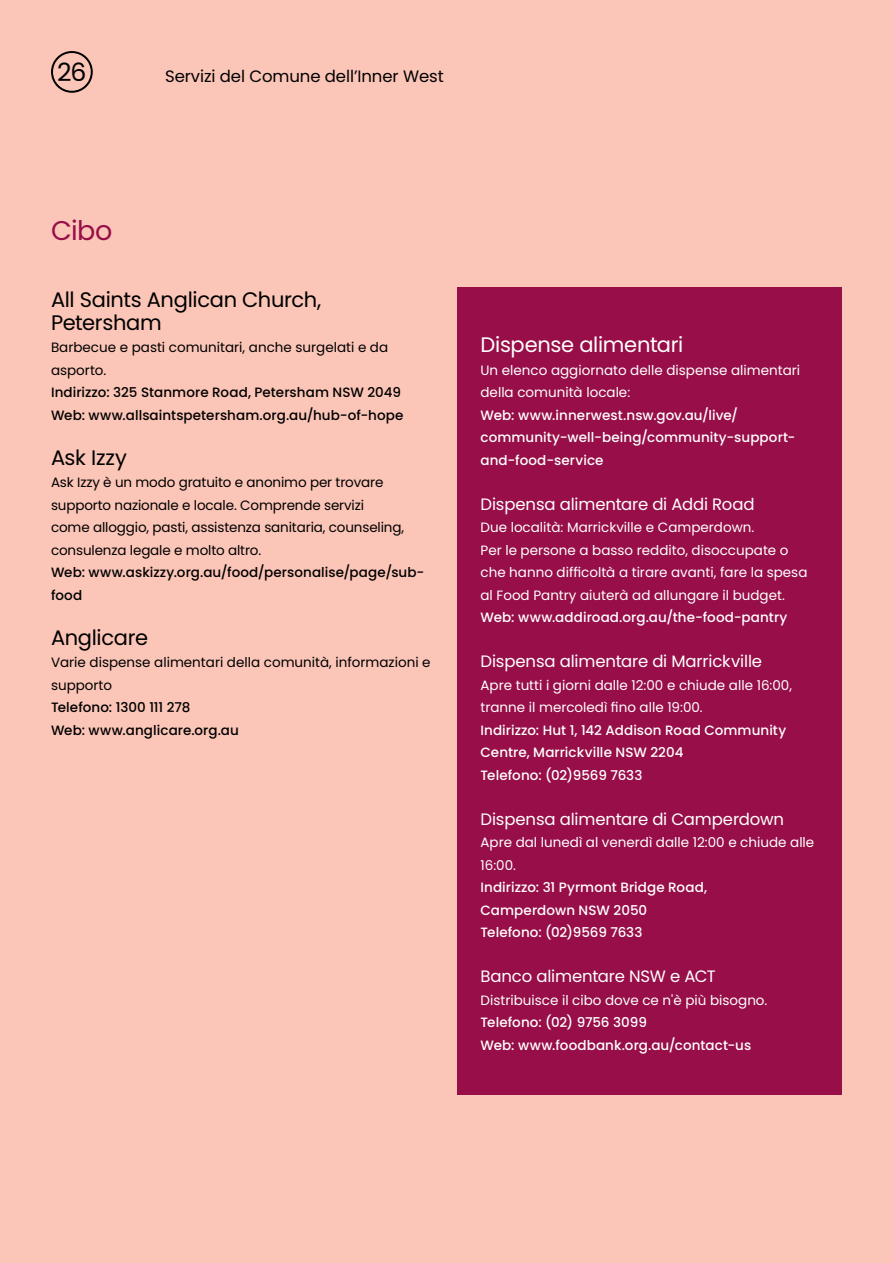
<style>
.page{position:relative;width:893px;height:1263px;background:#fbc5b7}
.page>*{position:absolute;margin:0;border:0;box-sizing:border-box;transform-origin:0 0}
.t1{font:27px "Poppins";color:#970e48}
.t2{font:25.2px "Poppins";color:#000}
.t3{font:21px/22.5px "Poppins";letter-spacing:-.015em;color:#000}
.t4{font:21px "Poppins";letter-spacing:-.015em;color:#fff}
.t5{font:16.5px "Poppins";letter-spacing:-.01em;color:#fff}
.t6{font:16.5px "Poppins";letter-spacing:-.005em;color:#000}
.t7{font:13.5px/22.5px "Poppins";color:#fff}
.t8{font:500 13.5px/22.5px "Poppins";letter-spacing:.005em;color:#fff}
.t9{font:13.5px/22.5px "Poppins";letter-spacing:-.01em;color:#000}
.t10{font:500 13.5px/22.5px "Poppins";letter-spacing:.005em;color:#000}
</style>
<div class="page">
<div style="left:51px;top:51px;width:42px;height:42px;border:2px solid #000;border-radius:50%"></div>
<div style="left:457px;top:288px;width:385px;height:807px;background:#970e48"></div>
<p class="t2" style="left:57px;top:58px;width:31px">26</p>
<p class="t6" style="left:165px;top:67px;width:280px">Servizi del Comune dell’Inner West</p>
<p class="t1" style="left:51px;top:214px;width:63px">Cibo</p>
<p class="t3" style="left:51px;top:289px;width:272px">All Saints Anglican Church,<br>Petersham</p>
<p class="t9" style="left:51px;top:336px;width:339px">Barbecue e pasti comunitari, anche surgelati e da asporto.</p>
<p class="t10" style="left:51px;top:381px;width:351px">Indirizzo: 325 Stanmore Road, Petersham NSW 2049</p>
<p class="t10" style="left:51px;top:404px;width:354px">Web: www.allsaintspetersham.org.au/hub-of-hope</p>
<p class="t3" style="left:51px;top:446px;width:77px">Ask Izzy</p>
<p class="t9" style="left:51px;top:471px;width:355px">Ask Izzy è un modo gratuito e anonimo per trovare supporto nazionale e locale. Comprende servizi come alloggio, pasti, assistenza sanitaria, counseling, consulenza legale e molto altro.</p>
<p class="t10" style="left:51px;top:561px;width:375px">Web: www.askizzy.org.au/food/personalise/page/sub&shy;food</p>
<p class="t3" style="left:51px;top:626px;width:98px">Anglicare</p>
<p class="t9" style="left:51px;top:651px;width:381px">Varie dispense alimentari della comunità, informazioni e supporto</p>
<p class="t10" style="left:51px;top:696px;width:141px">Telefono: 1300 111 278</p>
<p class="t10" style="left:51px;top:719px;width:189px">Web: www.anglicare.org.au</p>
<p class="t4" style="left:480px;top:332px;width:204px">Dispense alimentari</p>
<p class="t7" style="left:480px;top:359px;width:321px">Un elenco aggiornato delle dispense alimentari della comunità locale:</p>
<p class="t8" style="left:480px;top:404px;width:316px">Web: www.innerwest.nsw.gov.au/live/ community-well-being/community-support&shy;and-food-service</p>
<p class="t5" style="left:480px;top:494px;width:276px">Dispensa alimentare di Addi Road</p>
<p class="t7" style="left:480px;top:516px;width:275px">Due località: Marrickville e Camperdown.</p>
<p class="t7" style="left:480px;top:539px;width:328px">Per le persone a basso reddito, disoccupate o che hanno difficoltà a tirare avanti, fare la spesa al Food Pantry aiuterà ad allungare il budget.</p>
<p class="t8" style="left:480px;top:606px;width:308px">Web: www.addiroad.org.au/the-food-pantry</p>
<p class="t5" style="left:480px;top:652px;width:283px">Dispensa alimentare di Marrickville</p>
<p class="t7" style="left:480px;top:674px;width:313px">Apre tutti i giorni dalle 12:00 e chiude alle 16:00, tranne il mercoledì fino alle 19:00.</p>
<p class="t8" style="left:480px;top:719px;width:307px">Indirizzo: Hut 1, 142 Addison Road Community<br>Centre, Marrickville NSW 2204</p>
<p class="t8" style="left:480px;top:764px;width:163px">Telefono: (02)9569 7633</p>
<p class="t5" style="left:480px;top:809px;width:305px">Dispensa alimentare di Camperdown</p>
<p class="t7" style="left:480px;top:831px;width:335px">Apre dal lunedì al venerdì dalle 12:00 e chiude alle<br>16:00.</p>
<p class="t8" style="left:480px;top:876px;width:228px">Indirizzo: 31 Pyrmont Bridge Road,<br>Camperdown NSW 2050</p>
<p class="t8" style="left:480px;top:921px;width:163px">Telefono: (02)9569 7633</p>
<p class="t5" style="left:480px;top:967px;width:237px">Banco alimentare NSW e ACT</p>
<p class="t7" style="left:480px;top:989px;width:288px">Distribuisce il cibo dove ce n'è più bisogno.</p>
<p class="t8" style="left:480px;top:1011px;width:168px">Telefono: (02) 9756 3099</p>
<p class="t8" style="left:480px;top:1034px;width:272px">Web: www.foodbank.org.au/contact-us</p>
</div>
